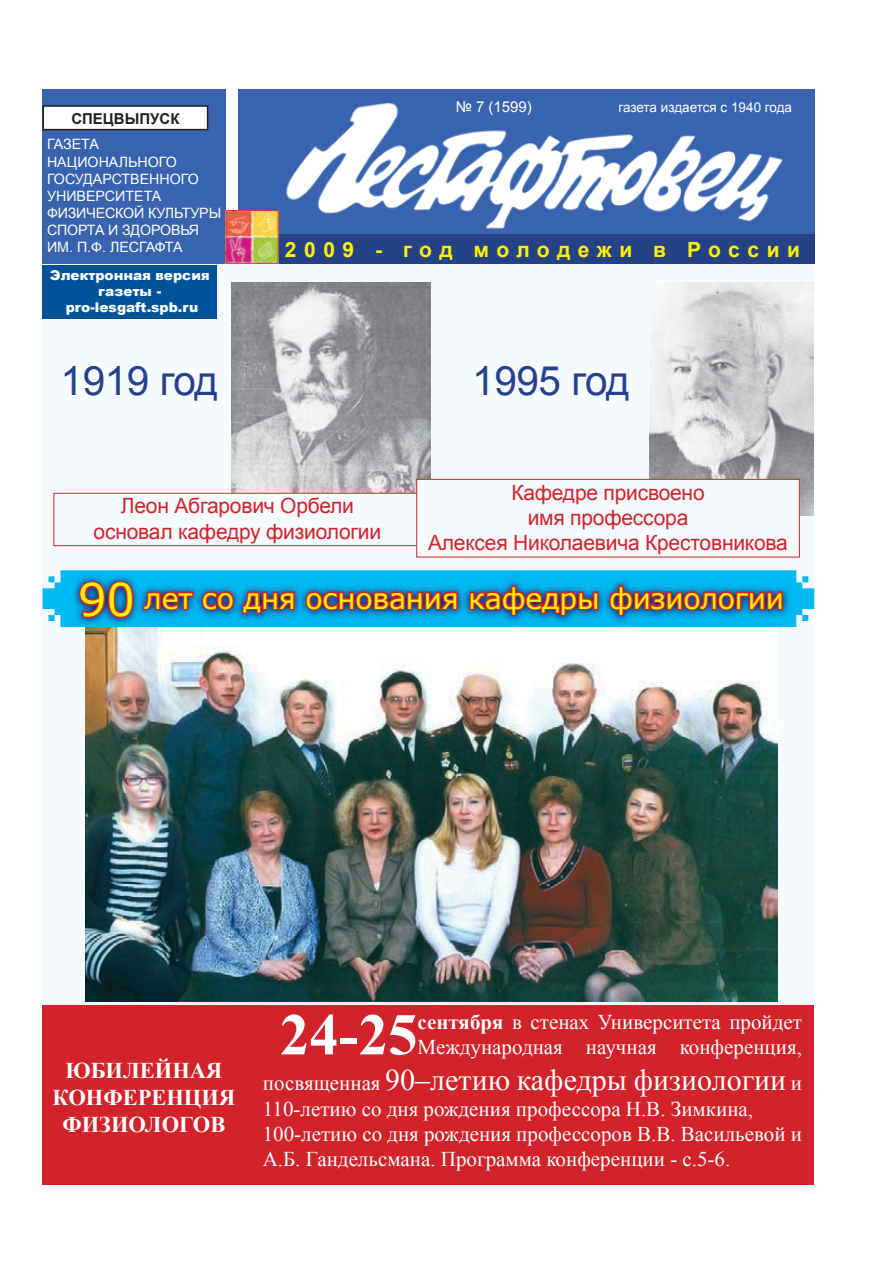
<style>
.page{position:relative;width:893px;height:1263px;background:#fff}
.page>*{position:absolute;margin:0;border:0;box-sizing:border-box;transform-origin:0 0}
.t1{font:700 59.1px "Times New Roman";color:#fff}
.t2{font:40.5px "Arial";letter-spacing:-.01em;color:#25408f}
.t3{font:30px "Times New Roman";color:#fff}
.t4{font:28.5px "MS Reference Sans Serif";letter-spacing:-.01em;color:#fff200}
.t5{font:700 22.5px/27px "Times New Roman";color:#fff;text-align:center}
.t6{font:21px/25.2px "Times New Roman";color:#fff}
.t7{font:21px/25.2px "Arial";letter-spacing:-.01em;color:#d2232a;text-align:center}
.t8{font:700 21px "Arial";letter-spacing:.345em;color:#fff200}
.t9{font:15px "Arial";color:#fff}
.t10{font:700 15px "Arial";color:#231f20}
.t11{font:14.25px/17.1px "Arial";letter-spacing:-.01em;color:#fff}
.t12{font:900 13.5px/16.2px "Arial";color:#fff;text-align:center}
.t13{font:13.5px "Arial";letter-spacing:-.01em;color:#fff}
.t14{font:700 13.5px "Arial";color:#231f20}
.s1{font-size:45px}
.s2{font-weight:700}
.s3{font-size:21px}
</style>
<div class="page">
<div style="left:43px;top:256px;width:771px;height:928px;background:#f5fbfe"></div>
<img style="left:85px;top:627px;width:692px;height:375px">
<div style="left:43px;top:89px;width:183px;height:175px;background:#3763af"></div>
<div style="left:43px;top:106px;width:165px;height:24px;background:#fff"></div>
<div style="left:43px;top:105px;width:165px;height:25px;border:2px solid #231f20"></div>
<div style="left:238px;top:89px;width:576px;height:175px;background:#3763af"></div>
<img style="left:286px;top:102px;width:497px;height:127px">
<div style="left:238px;top:234px;width:576px;height:30px;background:#254286"></div>
<div style="left:43px;top:265px;width:174px;height:54px;background:#005299"></div>
<img style="left:228px;top:212px;width:49px;height:50px">
<div style="left:226px;top:210px;width:53px;height:54px;border:1px solid #d2232a"></div>
<div style="left:43px;top:1005px;width:771px;height:179px;background:#d2232a"></div>
<img style="left:231px;top:282px;width:199px;height:181px">
<img style="left:649px;top:282px;width:165px;height:181px">
<svg style="left:43px;top:463px;width:771px;height:164px"></svg>
<p class="t9" style="left:456px;top:97px;width:78px">№ 7 (1599)</p>
<p class="t13" style="left:618px;top:98px;width:175px">газета издается с 1940 года</p>
<p class="t14" style="left:86px;top:110px;width:66px">МАЙ 2008</p>
<p class="t9" style="left:437px;top:106px;width:78px">№ 7 (1583)</p>
<p class="t11" style="left:47px;top:136px;width:176px">ГАЗЕТА<br>НАЦИОНАЛЬНОГО<br>ГОСУДАРСТВЕННОГО<br>УНИВЕРСИТЕТА<br>ФИЗИЧЕСКОЙ КУЛЬТУРЫ<br>СПОРТА И ЗДОРОВЬЯ<br>ИМ. П.Ф. ЛЕСГАФТА</p>
<p class="t10" style="left:71px;top:109px;width:110px">СПЕЦВЫПУСК</p>
<p class="t8" style="left:285px;top:236px;width:517px">2009 - год молодежи в России</p>
<p class="t12" style="left:50px;top:266px;width:161px">Электронная версия газеты - pro-lesgaft.spb.ru</p>
<h2 class="t2" style="left:61px;top:355px;width:159px">1919 год</h2>
<h2 class="t2" style="left:472px;top:355px;width:159px">1995 год</h2>
<p class="t7" style="left:94px;top:494px;width:289px">Леон Абгарович Орбели основал кафедру физиологии</p>
<p class="t7" style="left:428px;top:480px;width:361px">Кафедре присвоено<br>имя профессора<br>Алексея Николаевича Крестовникова</p>
<h3 class="t4" style="left:78px;top:580px;width:707px"><span class="s1">90</span> лет со дня основания кафедры физиологии</h3>
<p class="t5" style="left:53px;top:1056px;width:184px">ЮБИЛЕЙНАЯ<br>КОНФЕРЕНЦИЯ<br>ФИЗИОЛОГОВ</p>
<h1 class="t1" style="left:280px;top:994px;width:139px">24-25</h1>
<p class="t6" style="left:418px;top:1009px;width:386px"><span class="s2">сентября</span> в стенах Университета пройдет<br>Международная научная конференция,</p>
<h3 class="t3" style="left:263px;top:1060px;width:541px"><span class="s3">посвященная</span> 90–летию кафедры физиологии <span class="s3">и</span></h3>
<p class="t6" style="left:263px;top:1095px;width:541px">110-летию со дня рождения профессора Н.В. Зимкина,<br>100-летию со дня рождения профессоров В.В. Васильевой и<br>А.Б. Гандельсмана. Программа конференции - с.5-6.</p>
</div>
